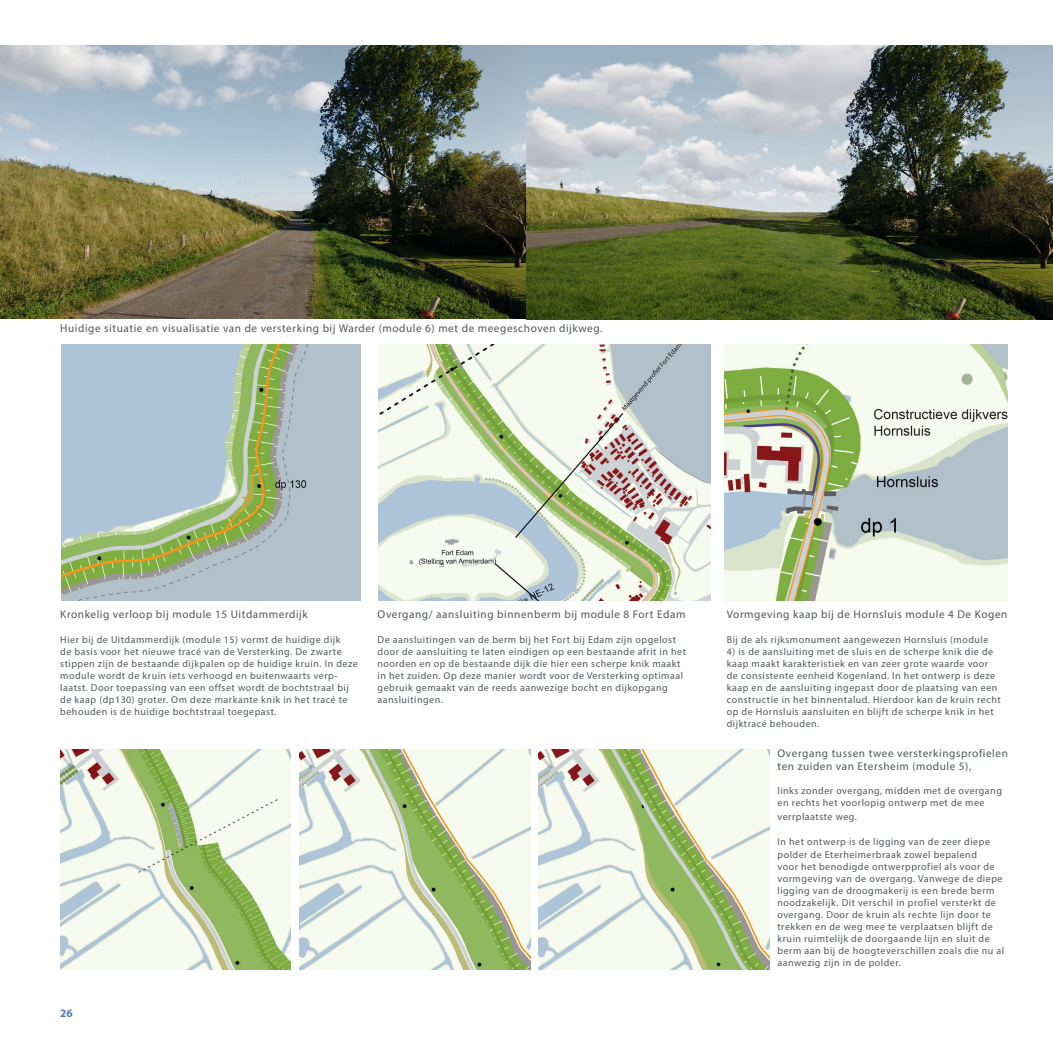
<style>
.page{position:relative;width:1053px;height:1053px;background:#fff}
.page>*{position:absolute;margin:0;border:0;box-sizing:border-box;transform-origin:0 0}
.bijschrift{font:11.25px/13.5px "Myriad Pro";letter-spacing:.05em;color:#53575a}
.t1{font:700 11.25px "Myriad Pro";color:#517eb3}
.bijschrift-2{font:10px/12px "Myriad Pro";letter-spacing:.05em;color:#53575a}
</style>
<div class="page">
<img style="left:299px;top:749px;width:231px;height:220px">
<img style="left:539px;top:749px;width:230px;height:220px">
<img style="left:60px;top:749px;width:231px;height:220px">
<img style="left:724px;top:344px;width:283px;height:256px">
<img style="left:61px;top:344px;width:300px;height:256px">
<img style="left:378px;top:344px;width:332px;height:256px">
<img style="left:0;top:45px;width:1052px;height:274px">
<p class="bijschrift" style="left:60px;top:321px;width:543px">Huidige situatie en visualisatie van de versterking bij Warder (module 6) met de meegeschoven dijkweg.</p>
<p class="bijschrift" style="left:60px;top:606px;width:249px">Kronkelig verloop bij module 15 Uitdammerdijk</p>
<p class="bijschrift-2" style="left:60px;top:633px;width:299px">Hier bij de Uitdammerdijk (module 15) vormt de huidige dijk<br>de basis voor het nieuwe tracé van de Versterking. De zwarte stippen zijn de bestaande dijkpalen op de huidige kruin. In deze module wordt de kruin iets verhoogd en buitenwaarts verp&shy;laatst. Door toepassing van een offset wordt de bochtstraal bij de kaap (dp130) groter. Om deze markante knik in het tracé te behouden is de huidige bochtstraal toegepast.</p>
<p class="bijschrift" style="left:377px;top:606px;width:309px">Overgang/ aansluiting binnenberm bij module 8 Fort Edam</p>
<p class="bijschrift-2" style="left:377px;top:633px;width:310px">De aansluitingen van de berm bij het Fort bij Edam zijn opgelost door de aansluiting te laten eindigen op een bestaande afrit in het noorden en op de bestaande dijk die hier een scherpe knik maakt in het zuiden. Op deze manier wordt voor de Versterking optimaal gebruik gemaakt van de reeds aanwezige bocht en dijkopgang aansluitingen.</p>
<p class="t1" style="left:60px;top:1005px;width:14px">26</p>
<p class="bijschrift" style="left:726px;top:606px;width:282px">Vormgeving kaap bij de Hornsluis module 4 De Kogen</p>
<p class="bijschrift-2" style="left:726px;top:633px;width:263px">Bij de als rijksmonument aangewezen Hornsluis (module</p>
<p class="bijschrift-2" style="left:726px;top:645px;width:275px">4) is de aansluiting met de sluis en de scherpe knik die de kaap maakt karakteristiek en van zeer grote waarde voor de consistente eenheid Kogenland. In het ontwerp is deze kaap en de aansluiting ingepast door de plaatsing van een constructie in het binnentalud. Hierdoor kan de kruin recht op de Hornsluis aansluiten en blijft de scherpe knik in het dijktracé behouden.</p>
<p class="bijschrift" style="left:777px;top:746px;width:232px">Overgang tussen twee versterkingsprofielen ten zuiden van Etersheim (module 5),</p>
<p class="bijschrift-2" style="left:777px;top:784px;width:226px">links zonder overgang, midden met de overgang en rechts het voorlopig ontwerp met de mee</p>
<p class="bijschrift-2" style="left:777px;top:810px;width:81px">verrplaatste weg.</p>
<p class="bijschrift-2" style="left:777px;top:835px;width:228px">In het ontwerp is de ligging van de zeer diepe polder de Eterheimerbraak zowel bepalend<br>voor het benodigde ontwerpprofiel als voor de vormgeving van de overgang. Vanwege de diepe ligging van de droogmakerij is een brede berm noodzakelijk. Dit verschil in profiel versterkt de overgang. Door de kruin als rechte lijn door te trekken en de weg mee te verplaatsen blijft de kruin ruimtelijk de doorgaande lijn en sluit de berm aan bij de hoogteverschillen zoals die nu al aanwezig zijn in de polder.</p>
</div>
